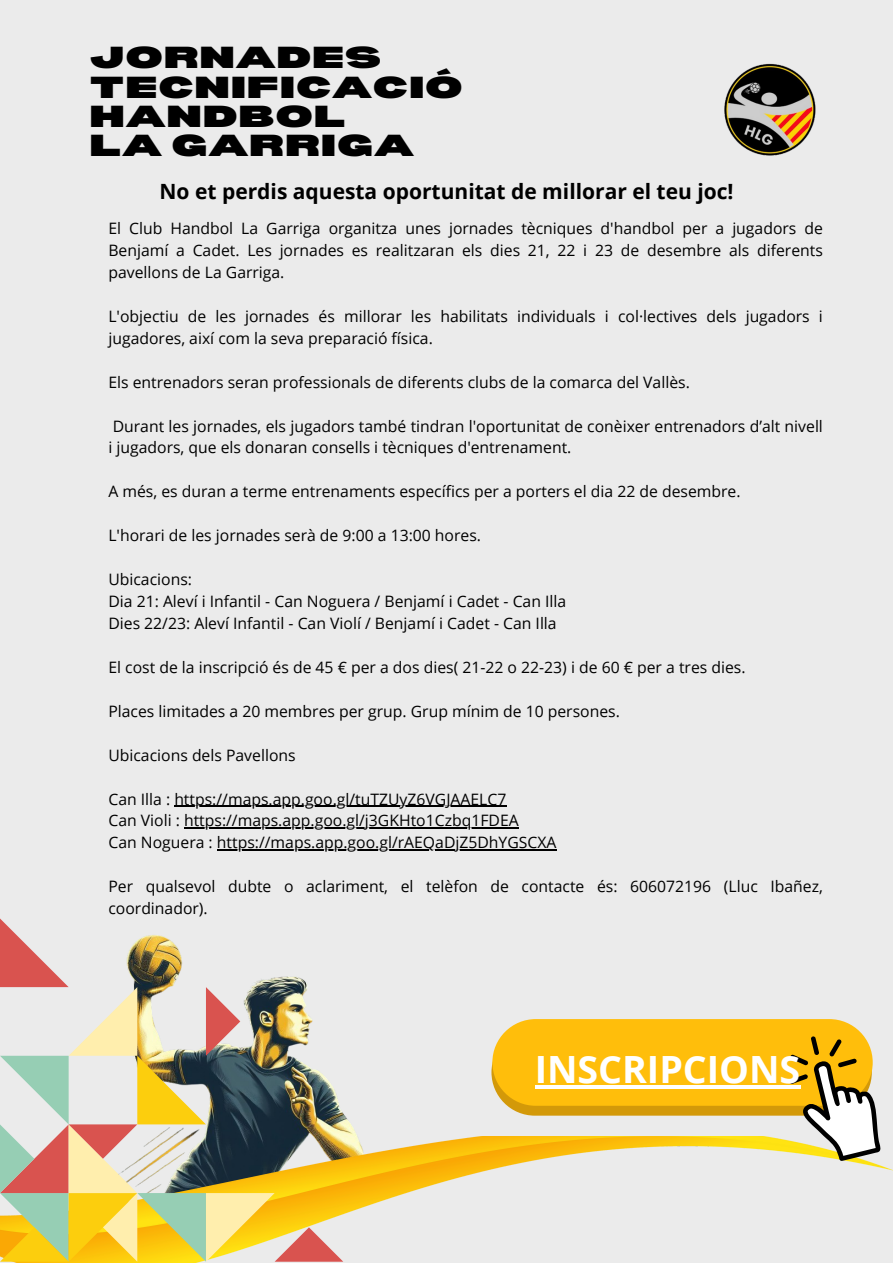
<style>
.page{position:relative;width:893px;height:1263px;background:#ebebeb}
.page>*{position:absolute;margin:0;border:0;box-sizing:border-box;transform-origin:0 0}
.t1{font:700 37.5px "Open Sans";color:#fff}
.t2{font:900 expanded 29.78px/29.2px "Bernoru";color:#000}
.t3{font:700 21px "Open Sans";color:#000}
.t4{font:15.75px/21.9px "Open Sans";color:#000}
</style>
<div class="page">
<img style="left:0;top:1136px;width:893px;height:127px">
<svg style="left:0;top:918px;width:343px;height:343px"></svg>
<hr style="left:174px;top:806px;width:332px;height:1px;background:#000">
<hr style="left:184px;top:827px;width:335px;height:2px;background:#000">
<hr style="left:217px;top:849px;width:339px;height:2px;background:#000">
<div style="left:491px;top:1029px;width:381px;height:86px;background:#d39909;border-radius:43px"></div>
<div style="left:492px;top:1019px;width:380px;height:87px;background:#ffbe0b;border-radius:43px"></div>
<svg style="left:789px;top:1036px;width:91px;height:125px"></svg>
<hr style="left:535px;top:1085px;width:265px;height:4px;background:#fff">
<img style="left:724px;top:63px;width:92px;height:93px">
<p class="t2" style="left:89px;top:42px;width:375px">JORNADES<br>TECNIFICACIÓ</p>
<p class="t2" style="left:89px;top:101px;width:258px">HANDBOL</p>
<p class="t2" style="left:89px;top:130px;width:327px">LA GARRIGA</p>
<p class="t3" style="left:159px;top:176px;width:575px">No et perdis aquesta oportunitat de millorar el teu joc!</p>
<p class="t4" style="left:108px;top:217px;width:716px;text-align:justify">El Club Handbol La Garriga organitza unes jornades tècniques d'handbol per a jugadors de Benjamí a Cadet. Les jornades es realitzaran els dies 21, 22 i 23 de desembre als diferents pavellons de La Garriga.</p>
<p class="t4" style="left:108px;top:305px;width:716px">L'objectiu de les jornades és millorar les habilitats individuals i col·lectives dels jugadors i jugadores, així com la seva preparació física.</p>
<p class="t4" style="left:108px;top:371px;width:583px">Els entrenadors seran professionals de diferents clubs de la comarca del Vallès.</p>
<p class="t4" style="left:108px;top:414px;width:716px">Durant les jornades, els jugadors també tindran l'oportunitat de conèixer entrenadors d’alt nivell i jugadors, que els donaran consells i tècniques d'entrenament.</p>
<p class="t4" style="left:108px;top:480px;width:633px">A més, es duran a terme entrenaments específics per a porters el dia 22 de desembre.</p>
<p class="t4" style="left:108px;top:524px;width:374px">L'horari de les jornades serà de 9:00 a 13:00 hores.</p>
<p class="t4" style="left:108px;top:568px;width:85px">Ubicacions:</p>
<p class="t4" style="left:108px;top:590px;width:459px">Dia 21: Aleví i Infantil - Can Noguera / Benjamí i Cadet - Can Illa</p>
<p class="t4" style="left:108px;top:612px;width:450px">Dies 22/23: Aleví Infantil - Can Violí / Benjamí i Cadet - Can Illa</p>
<p class="t4" style="left:108px;top:656px;width:638px">El cost de la inscripció és de 45 € per a dos dies( 21-22 o 22-23) i de 60 € per a tres dies.</p>
<p class="t4" style="left:108px;top:700px;width:513px">Places limitades a 20 membres per grup. Grup mínim de 10 persones.</p>
<p class="t4" style="left:108px;top:743px;width:189px">Ubicacions dels Pavellons</p>
<p class="t4" style="left:108px;top:787px;width:399px">Can Illa : https://maps.app.goo.gl/tuTZUyZ6VGJAAELC7</p>
<p class="t4" style="left:108px;top:809px;width:412px">Can Violi : https://maps.app.goo.gl/j3GKHto1Czbq1FDEA</p>
<p class="t4" style="left:108px;top:831px;width:449px">Can Noguera : https://maps.app.goo.gl/rAEQaDjZ5DhYGSCXA</p>
<p class="t4" style="left:108px;top:875px;width:716px">Per qualsevol dubte o aclariment, el telèfon de contacte és: 606072196 (Lluc Ibañez, coordinador).</p>
<p class="t1" style="left:535px;top:1043px;width:267px">INSCRIPCIONS</p>
</div>
